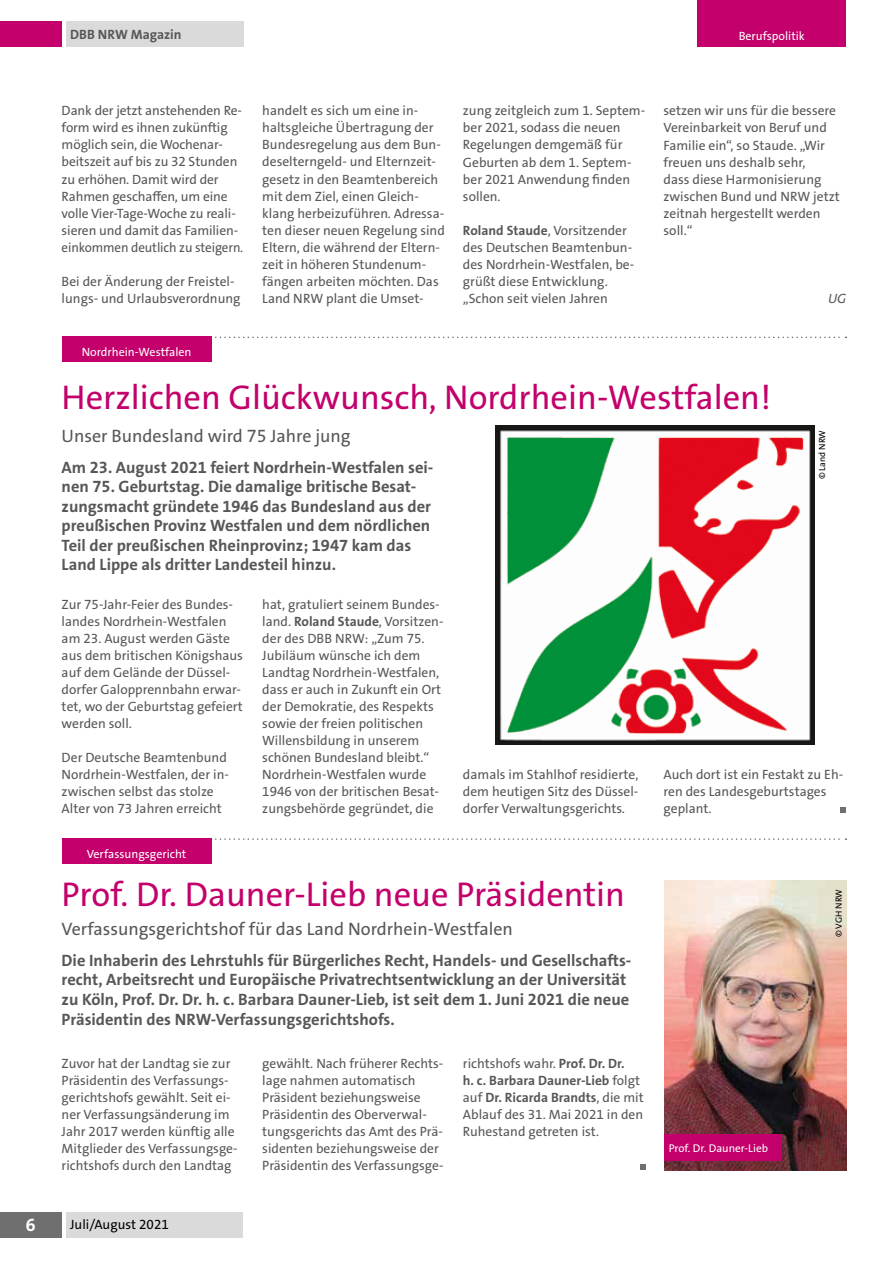
<style>
.page{position:relative;width:893px;height:1263px;background:#fff}
.page>*{position:absolute;margin:0;border:0;box-sizing:border-box;transform-origin:0 0}
.t1{font:34.5px "The Sans Os F";color:#c3006b}
.t2{font:18px "The Sans Os F";color:#575756}
.t3{font:700 18px "The Sans Os F";color:#fff}
.t4{font:700 16.5px/19.5px "The Sans Os F";color:#575756}
.t5{font:13.5px/17px "The Sans Os F";color:#575756}
.t6{font:13.5px "The Sans Os F";color:#000}
.t7{font:700 13.5px "The Sans Os F";color:#575756}
.t8{font:italic 13.5px "The Sans Os F";color:#575756}
.t9{font:12px "The Sans Os F";color:#fff}
.t10{font:11.25px "The Sans Os F";color:#fff}
.t11{font:9px "The Sans Os F";color:#000}
.s1{font-weight:700}
</style>
<div class="page">
<div style="left:0;top:1212px;width:62px;height:25px;background:#706f6f"></div>
<div style="left:66px;top:1212px;width:176px;height:25px;background:#dadada"></div>
<div style="left:66px;top:21px;width:177px;height:26px;background:#dadada"></div>
<div style="left:0;top:21px;width:62px;height:26px;background:#c3006b"></div>
<div style="left:697px;top:0;width:149px;height:47px;background:#c3006b"></div>
<svg style="left:840px;top:807px;width:6px;height:6px"></svg>
<img style="left:496px;top:426px;width:318px;height:318px">
<svg style="left:215px;top:337px;width:631px;height:1px"></svg>
<div style="left:62px;top:337px;width:150px;height:25px;background:#c3006b"></div>
<svg style="left:640px;top:1164px;width:6px;height:6px"></svg>
<svg style="left:215px;top:838px;width:631px;height:2px"></svg>
<div style="left:62px;top:838px;width:150px;height:26px;background:#c3006b"></div>
<img style="left:664px;top:881px;width:182px;height:289px">
<div style="left:664px;top:1135px;width:118px;height:26px;background:#c3006b"></div>
<p class="t7" style="left:70px;top:25px;width:113px">DBB NRW Magazin</p>
<p class="t9" style="left:739px;top:29px;width:68px">Berufspolitik</p>
<p class="t5" style="left:62px;top:103px;width:183px">Dank der jetzt anstehenden Re&shy;form wird es ihnen zukünftig möglich sein, die Wochenar&shy;beitszeit auf bis zu 32 Stunden zu erhöhen. Damit wird der<br>Rahmen geschaffen, um eine volle Vier-Tage-Woche zu reali&shy;sieren und damit das Familien&shy;einkommen deutlich zu steigern.</p>
<p class="t5" style="left:62px;top:273px;width:180px">Bei der Änderung der Freistel&shy;lungs- und Urlaubsverordnung</p>
<p class="t9" style="left:82px;top:344px;width:111px">Nordrhein-Westfalen</p>
<p class="t5" style="left:262px;top:103px;width:184px">handelt es sich um eine in&shy;haltsgleiche Übertragung der<br>Bundesregelung aus dem Bun&shy;deselterngeld- und Elternzeit&shy;gesetz in den Beamtenbereich mit dem Ziel, einen Gleich&shy;klang herbeizuführen. Adressa&shy;ten dieser neuen Regelung sind<br>Eltern, die während der Eltern&shy;zeit in höheren Stundenum&shy;fängen arbeiten möchten. Das<br>Land NRW plant die Umset-</p>
<p class="t5" style="left:463px;top:103px;width:184px">zung zeitgleich zum 1. Septem&shy;ber 2021, sodass die neuen<br>Regelungen demgemäß für<br>Geburten ab dem 1. Septem&shy;ber 2021 Anwendung finden sollen.</p>
<p class="t5" style="left:463px;top:222px;width:173px"><span class="s1">Roland Staude</span>, Vorsitzender des Deutschen Beamtenbun&shy;des Nordrhein-Westfalen, be&shy;grüßt diese Entwicklung. „Schon seit vielen Jahren</p>
<p class="t5" style="left:664px;top:103px;width:178px">setzen wir uns für die bessere<br>Vereinbarkeit von Beruf und<br>Familie ein“, so Staude. „Wir freuen uns deshalb sehr,<br>dass diese Harmonisierung zwischen Bund und NRW jetzt zeitnah hergestellt werden soll.“</p>
<p class="t8" style="left:828px;top:289px;width:20px">UG</p>
<h1 class="t1" style="left:62px;top:375px;width:711px">Herzlichen Glückwunsch, Nordrhein-Westfalen!</h1>
<h2 class="t2" style="left:62px;top:424px;width:290px">Unser Bundesland wird 75 Jahre jung</h2>
<p class="t4" style="left:62px;top:457px;width:373px">Am 23. August 2021 feiert Nordrhein-Westfalen sei&shy;nen 75. Geburtstag. Die damalige britische Besat&shy;zungsmacht gründete 1946 das Bundesland aus der preußischen Provinz Westfalen und dem nördlichen Teil der preußischen Rheinprovinz; 1947 kam das Land Lippe als dritter Landesteil hinzu.</p>
<p class="t5" style="left:62px;top:596px;width:183px">Zur 75-Jahr-Feier des Bundes&shy;landes Nordrhein-Westfalen am 23. August werden Gäste aus dem britischen Königshaus auf dem Gelände der Düssel&shy;dorfer Galopprennbahn erwar&shy;tet, wo der Geburtstag gefeiert werden soll.</p>
<p class="t5" style="left:62px;top:749px;width:169px">Der Deutsche Beamtenbund<br>Nordrhein-Westfalen, der in&shy;zwischen selbst das stolze<br>Alter von 73 Jahren erreicht</p>
<p class="t11" style="left:816px;top:479px;width:51px;rotate:-90deg">© Land NRW</p>
<p class="t5" style="left:262px;top:596px;width:183px">hat, gratuliert seinem Bundes&shy;land. <span class="s1">Roland Staude</span>, Vorsitzen&shy;der des DBB NRW: „Zum 75.<br>Jubiläum wünsche ich dem<br>Landtag Nordrhein-Westfalen, dass er auch in Zukunft ein Ort der Demokratie, des Respekts sowie der freien politischen<br>Willensbildung in unserem schönen Bundesland bleibt.“<br>Nordrhein-Westfalen wurde<br>1946 von der britischen Besat&shy;zungsbehörde gegründet, die</p>
<p class="t5" style="left:463px;top:766px;width:177px;text-align:justify">damals im Stahlhof residierte, dem heutigen Sitz des Düssel&shy;dorfer Verwaltungsgerichts.</p>
<p class="t5" style="left:664px;top:766px;width:181px">Auch dort ist ein Festakt zu Eh&shy;ren des Landesgeburtstages geplant.</p>
<p class="t9" style="left:87px;top:846px;width:101px">Verfassungsgericht</p>
<h1 class="t1" style="left:62px;top:873px;width:565px">Prof. Dr. Dauner-Lieb neue Präsidentin</h1>
<h2 class="t2" style="left:62px;top:917px;width:453px">Verfassungsgerichtshof für das Land Nordrhein-Westfalen</h2>
<p class="t4" style="left:62px;top:951px;width:571px">Die Inhaberin des Lehrstuhls für Bürgerliches Recht, Handels- und Gesellschafts&shy;recht, Arbeitsrecht und Europäische Privatrechtsentwicklung an der Universität zu Köln, Prof. Dr. Dr. h. c. Barbara Dauner-Lieb, ist seit dem 1. Juni 2021 die neue Präsidentin des NRW-Verfassungsgerichtshofs.</p>
<p class="t5" style="left:62px;top:1055px;width:177px">Zuvor hat der Landtag sie zur<br>Präsidentin des Verfassungs&shy;gerichtshofs gewählt. Seit ei&shy;ner Verfassungsänderung im<br>Jahr 2017 werden künftig alle<br>Mitglieder des Verfassungsge&shy;richtshofs durch den Landtag</p>
<p class="t5" style="left:262px;top:1055px;width:183px">gewählt. Nach früherer Rechts&shy;lage nahmen automatisch<br>Präsident beziehungsweise<br>Präsidentin des Oberverwal&shy;tungsgerichts das Amt des Prä&shy;sidenten beziehungsweise der<br>Präsidentin des Verfassungsge-</p>
<p class="t5" style="left:463px;top:1055px;width:182px">richtshofs wahr. <span class="s1">Prof. Dr. Dr.<br>h. c. Barbara Dauner-Lieb</span> folgt auf <span class="s1">Dr. Ricarda Brandts</span>, die mit<br>Ablauf des 31. Mai 2021 in den<br>Ruhestand getreten ist.</p>
<h2 class="t3" style="left:26px;top:1213px;width:11px">6</h2>
<p class="t6" style="left:70px;top:1216px;width:100px">Juli/August 2021</p>
<p class="t10" style="left:669px;top:1141px;width:101px">Prof. Dr. Dauner-Lieb</p>
<p class="t11" style="left:833px;top:937px;width:50px;rotate:-90deg">© VGH NRW</p>
</div>
